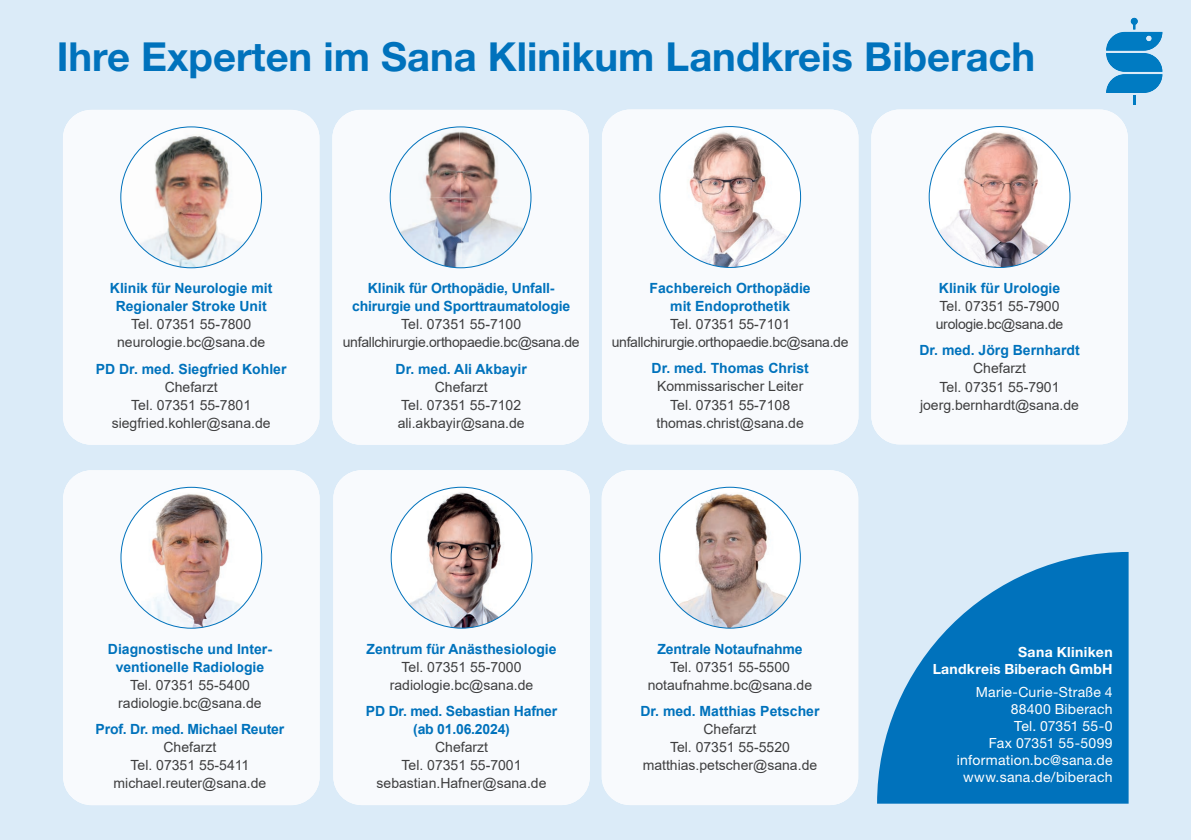
<style>
.page{position:relative;width:1191px;height:840px;background:#fff}
.page>*{position:absolute;margin:0;border:0;box-sizing:border-box;transform-origin:0 0}
.t1{font:700 40px "Helvetica Neue LT Pro";color:#0072bc}
.t2{font:14px/18px "Arial";color:#3e3e3f;text-align:center}
.t3{font:700 14px/18px "Arial";color:#0072bc;text-align:center}
.t4{font:14px/18px "Arial";letter-spacing:-.02em;color:#3e3e3f;text-align:center}
.t5{font:14px/17px "Helvetica Neue LT Pro";letter-spacing:.015em;color:#fff;text-align:right}
.t6{font:700 14px/17px "Helvetica Neue LT Pro";letter-spacing:.02em;color:#fff;text-align:right}
</style>
<div class="page">
<div style="left:0;top:0;width:1191px;height:839px;background:#dbebf8"></div>
<svg style="left:1106px;top:18px;width:56px;height:87px;background:#5daad8"></svg>
<div style="left:63px;top:110px;width:256px;height:334px;background:#f8fafd;border-radius:28px"></div>
<svg style="left:332px;top:110px;width:257px;height:334px"></svg>
<img style="left:121px;top:127px;width:140px;height:140px;border-radius:70px">
<img style="left:390px;top:127px;width:141px;height:70px">
<img style="left:390px;top:197px;width:70px;height:70px">
<img style="left:460px;top:196px;width:71px;height:71px">
<div style="left:602px;top:109px;width:256px;height:335px;background:#f8fafd;border-radius:28px"></div>
<div style="left:871px;top:109px;width:256px;height:335px;background:#f8fafd;border-radius:28px"></div>
<svg style="left:659px;top:126px;width:142px;height:142px"></svg>
<img style="left:929px;top:126px;width:141px;height:141px;border-radius:70px">
<div style="left:63px;top:470px;width:257px;height:334px;background:#f8fafd;border-radius:28px"></div>
<img style="left:121px;top:487px;width:141px;height:140px;border-radius:70px">
<div style="left:333px;top:470px;width:257px;height:334px;background:#f8fafd;border-radius:28px"></div>
<img style="left:391px;top:488px;width:141px;height:139px">
<div style="left:602px;top:470px;width:256px;height:334px;background:#f8fafd;border-radius:28px"></div>
<img style="left:659px;top:487px;width:141px;height:140px;border-radius:70px">
<svg style="left:877px;top:551px;width:251px;height:252px;background:#2f8cc9"></svg>
<h1 class="t1" style="left:57px;top:32px;width:980px">Ihre Experten im Sana Klinikum Landkreis Biberach</h1>
<p class="t3" style="left:110px;top:279px;width:164px">Klinik für Neurologie mit<br>Regionaler Stroke Unit</p>
<p class="t2" style="left:117px;top:315px;width:150px">Tel. 07351 55-7800 neurologie.bc@sana.de</p>
<p class="t3" style="left:96px;top:360px;width:192px">PD Dr. med. Siegfried Kohler</p>
<p class="t2" style="left:112px;top:377px;width:160px">Chefarzt<br>Tel. 07351 55-7801 siegfried.kohler@sana.de</p>
<p class="t3" style="left:352px;top:279px;width:220px">Klinik für Orthopädie, Unfall&shy;chirurgie und Sporttraumatologie</p>
<p class="t4" style="left:343px;top:315px;width:238px">Tel. 07351 55-7100 unfallchirurgie.orthopaedie.bc@sana.de</p>
<p class="t3" style="left:395px;top:360px;width:133px">Dr. med. Ali Akbayir</p>
<p class="t2" style="left:398px;top:377px;width:129px">Chefarzt<br>Tel. 07351 55-7102 ali.akbayir@sana.de</p>
<p class="t3" style="left:649px;top:279px;width:163px">Fachbereich Orthopädie mit Endoprothetik</p>
<p class="t4" style="left:611px;top:315px;width:238px">Tel. 07351 55-7101 unfallchirurgie.orthopaedie.bc@sana.de</p>
<p class="t3" style="left:651px;top:359px;width:159px">Dr. med. Thomas Christ</p>
<p class="t2" style="left:656px;top:377px;width:149px">Kommissarischer Leiter<br>Tel. 07351 55-7108 thomas.christ@sana.de</p>
<p class="t3" style="left:939px;top:279px;width:123px">Klinik für Urologie</p>
<p class="t4" style="left:935px;top:297px;width:129px;text-align:left">Tel. 07351 55-7900 urologie.bc@sana.de</p>
<p class="t3" style="left:919px;top:341px;width:162px">Dr. med. Jörg Bernhardt</p>
<p class="t2" style="left:920px;top:359px;width:160px">Chefarzt<br>Tel. 07351 55-7901 joerg.bernhardt@sana.de</p>
<p class="t3" style="left:108px;top:639px;width:166px">Diagnostische und Inter&shy;ventionelle Radiologie</p>
<p class="t2" style="left:118px;top:675px;width:145px">Tel. 07351 55-5400 radiologie.bc@sana.de</p>
<p class="t3" style="left:96px;top:720px;width:190px">Prof. Dr. med. Michael Reuter</p>
<p class="t2" style="left:114px;top:737px;width:154px">Chefarzt<br>Tel. 07351 55-5411 michael.reuter@sana.de</p>
<p class="t3" style="left:366px;top:639px;width:192px">Zentrum für Anästhesiologie</p>
<p class="t2" style="left:390px;top:657px;width:145px">Tel. 07351 55-7000 radiologie.bc@sana.de</p>
<p class="t3" style="left:366px;top:702px;width:193px">PD Dr. med. Sebastian Hafner (ab 01.06.2024)</p>
<p class="t2" style="left:376px;top:737px;width:171px">Chefarzt<br>Tel. 07351 55-7001 sebastian.Hafner@sana.de</p>
<p class="t3" style="left:657px;top:639px;width:147px">Zentrale Notaufnahme</p>
<p class="t2" style="left:647px;top:657px;width:166px">Tel. 07351 55-5500 notaufnahme.bc@sana.de</p>
<p class="t3" style="left:640px;top:702px;width:180px">Dr. med. Matthias Petscher</p>
<p class="t2" style="left:642px;top:719px;width:176px">Chefarzt<br>Tel. 07351 55-5520 matthias.petscher@sana.de</p>
<p class="t6" style="left:932px;top:642px;width:181px">Sana Kliniken<br>Landkreis Biberach GmbH</p>
<p class="t5" style="left:957px;top:682px;width:157px">Marie-Curie-Straße 4<br>88400 Biberach<br>Tel. 07351 55-0<br>Fax 07351 55-5099 information.bc@sana.de www.sana.de/biberach</p>
</div>
